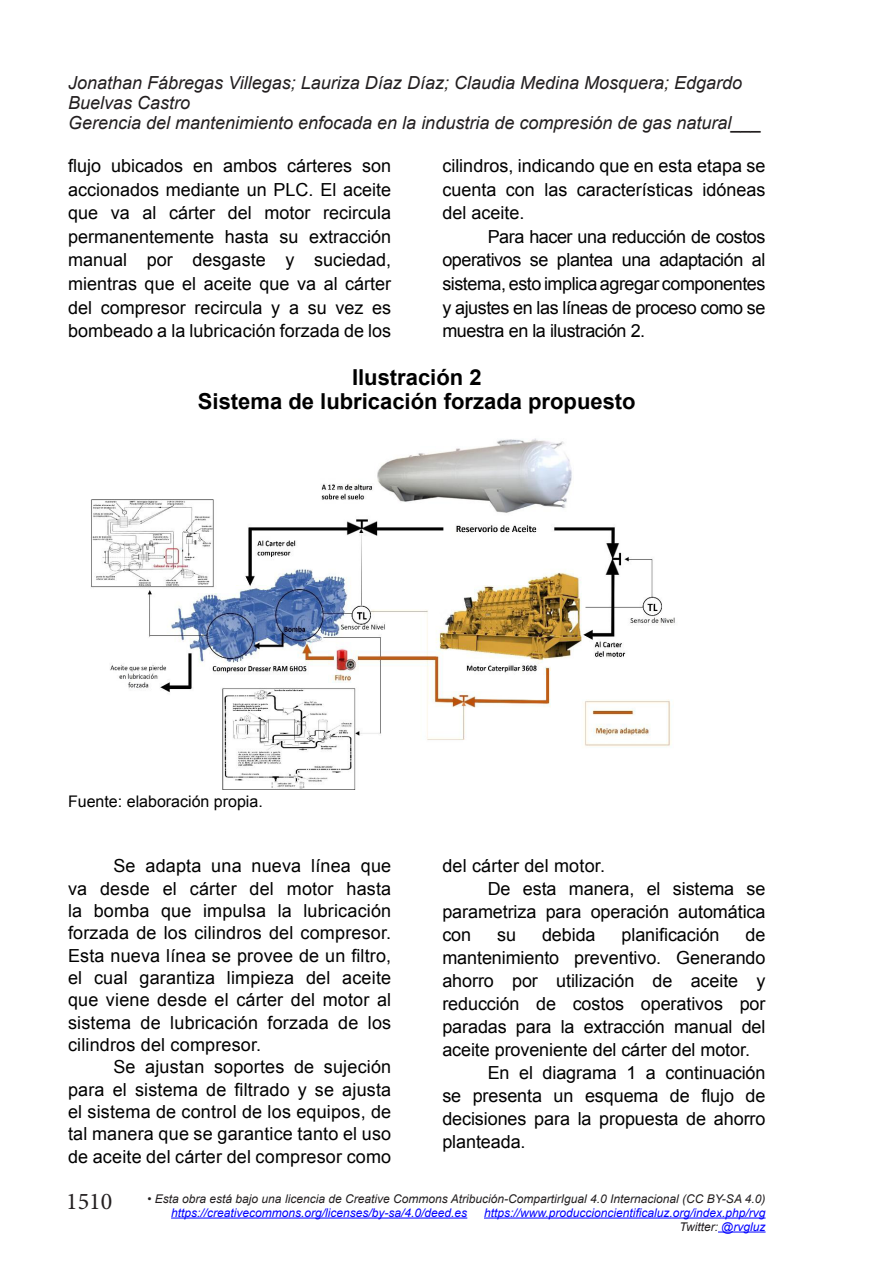
<style>
.page{position:relative;width:879px;height:1276px;background:#fff}
.page>*{position:absolute;margin:0;border:0;box-sizing:border-box;transform-origin:0 0}
.t1{font:24px "Minion Pro";color:#231f20}
.TITULOS_GRAFICOS_Y_T{font:700 22px "Arial";color:#000}
.CONTENIDO{font:18px/23.6px "Arial";letter-spacing:-.005em;color:#000;text-align:justify}
.t2{font:italic 18px/20px "Arial";color:#231f20}
.fuente{font:16px "Arial";color:#000}
.t3{font:italic 12px/14px "Arial";color:#00f;text-align:right}
.t4{font:italic 12px "Arial";color:#231f20}
.s1{color:#231f20}
</style>
<div class="page">
<hr style="left:171px;top:1217px;width:296px;height:1px;background:#00f">
<hr style="left:484px;top:1217px;width:281px;height:1px;background:#00f">
<hr style="left:718px;top:1231px;width:47px;height:1px;background:#00f">
<img style="left:91px;top:438px;width:584px;height:351px">
<p class="t2" style="left:68px;top:73px;width:695px">Jonathan Fábregas Villegas; Lauriza Díaz Díaz; Claudia Medina Mosquera; Edgardo<br>Buelvas Castro<br>Gerencia del mantenimiento enfocada en la industria de compresión de gas natural___</p>
<p class="CONTENIDO" style="left:68px;top:154px;width:325px">flujo ubicados en ambos cárteres son accionados mediante un PLC. El aceite que va al cárter del motor recircula permanentemente hasta su extracción manual por desgaste y suciedad, mientras que el aceite que va al cárter del compresor recircula y a su vez es bombeado a la lubricación forzada de los</p>
<p class="CONTENIDO" style="left:442px;top:154px;width:325px">cilindros, indicando que en esta etapa se cuenta con las características idóneas del aceite.</p>
<p class="CONTENIDO" style="left:442px;top:225px;width:325px;text-indent:45px">Para hacer una reducción de costos operativos se plantea una adaptación al sistema, esto implica agregar componentes y ajustes en las líneas de proceso como se muestra en la ilustración 2.</p>
<p class="TITULOS_GRAFICOS_Y_T" style="left:352px;top:362px;width:131px">Ilustración 2</p>
<p class="TITULOS_GRAFICOS_Y_T" style="left:198px;top:386px;width:439px">Sistema de lubricación forzada propuesto</p>
<p class="fuente" style="left:68px;top:791px;width:196px">Fuente: elaboración propia.</p>
<p class="CONTENIDO" style="left:68px;top:855px;width:325px;line-height:22.4px;text-indent:45px">Se adapta una nueva línea que va desde el cárter del motor hasta la bomba que impulsa la lubricación forzada de los cilindros del compresor.<br>Esta nueva línea se provee de un filtro, el cual garantiza limpieza del aceite que viene desde el cárter del motor al sistema de lubricación forzada de los cilindros del compresor.</p>
<p class="CONTENIDO" style="left:68px;top:1056px;width:325px;line-height:22.4px;text-indent:45px">Se ajustan soportes de sujeción para el sistema de filtrado y se ajusta el sistema de control de los equipos, de tal manera que se garantice tanto el uso de aceite del cárter del compresor como</p>
<p class="CONTENIDO" style="left:442px;top:854px;width:164px">del cárter del motor.</p>
<p class="CONTENIDO" style="left:442px;top:877px;width:325px;line-height:23px;text-indent:45px">De esta manera, el sistema se parametriza para operación automática con</p>
<p class="CONTENIDO" style="left:497px;top:923px;width:20px">su</p>
<p class="CONTENIDO" style="left:542px;top:923px;width:55px">debida</p>
<p class="CONTENIDO" style="left:621px;top:923px;width:100px">planificación</p>
<p class="CONTENIDO" style="left:442px;top:923px;width:325px;line-height:23px;text-indent:303px">de mantenimiento preventivo. Generando ahorro por utilización de aceite y reducción de costos operativos por paradas para la extracción manual del aceite proveniente del cárter del motor.</p>
<p class="CONTENIDO" style="left:442px;top:1061px;width:325px;line-height:23px;text-indent:45px">En el diagrama 1 a continuación se presenta un esquema de flujo de decisiones para la propuesta de ahorro planteada.</p>
<h1 class="t1" style="left:66px;top:1185px;width:48px">1510</h1>
<p class="t4" style="left:147px;top:1190px;width:620px">• Esta obra está bajo una licencia de Creative Commons Atribución-CompartirIgual 4.0 Internacional (CC BY-SA 4.0)</p>
<p class="t3" style="left:171px;top:1205px;width:298px">https://creativecommons.org/licenses/by-sa/4.0/deed.es</p>
<p class="t3" style="left:484px;top:1205px;width:283px">https://www.produccioncientificaluz.org/index.php/rvg<br><span class="s1">Twitter:</span> @rvgluz</p>
</div>
